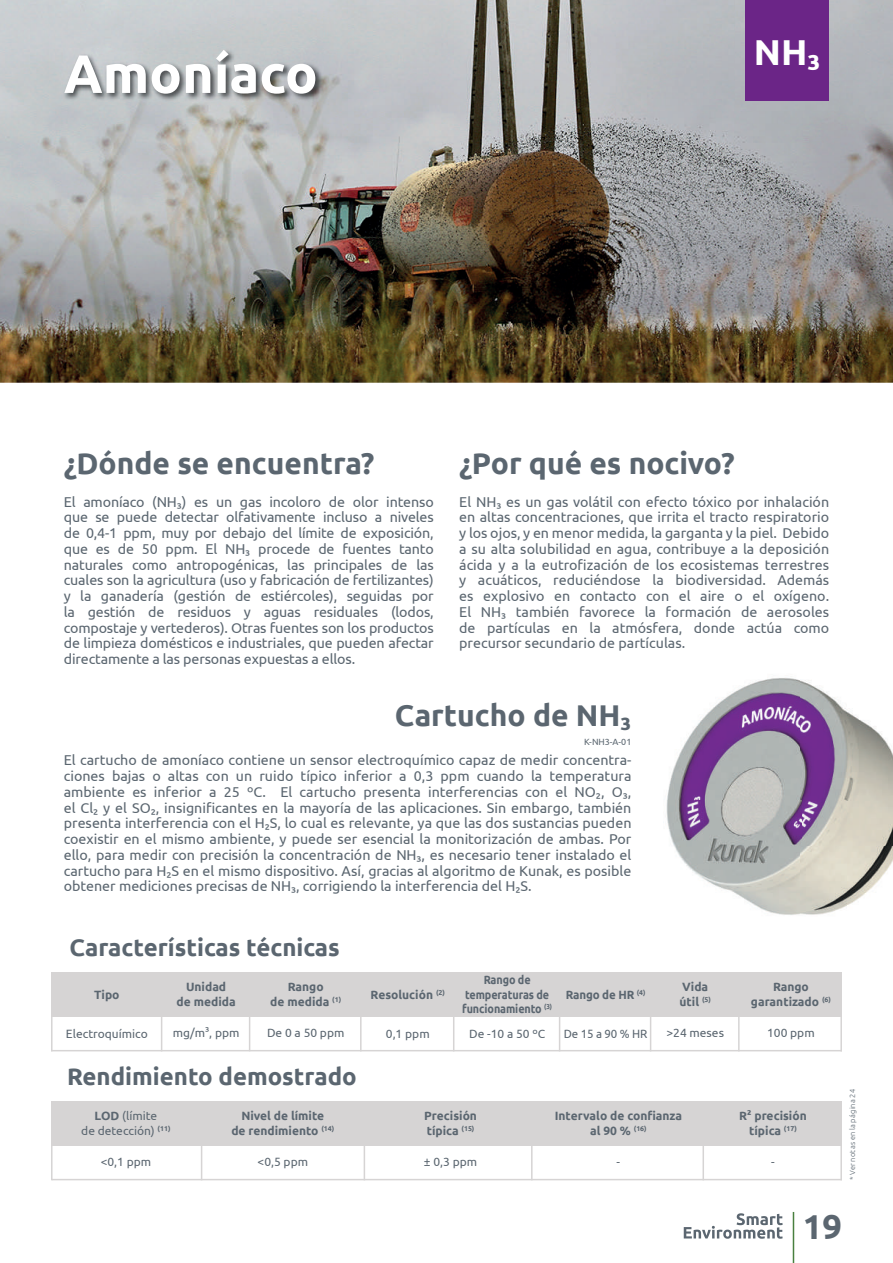
<style>
.page{position:relative;width:893px;height:1263px;background:#fff}
.page>*{position:absolute;margin:0;border:0;box-sizing:border-box;transform-origin:0 0}
.t1{font:700 54px "Ubuntu";color:#fff}
.t2{font:700 36px "Ubuntu";color:#fff}
.t3{font:700 34.5px "Ubuntu";color:#5b6670}
.t4{font:700 30px "Ubuntu";color:#5b6670}
.t5{font:700 24px "Ubuntu";color:#5b6670}
.t6{font:14.25px/15.8px "Ubuntu";color:#5b6670;text-align:justify}
.t7{font:700 12px/15px "Ubuntu";color:#5b6670;text-align:center}
.t8{font:12px/15px "Ubuntu";color:#5b6670;text-align:center}
.t9{font:700 12px/14.4px "Ubuntu";color:#5b6670;text-align:center;scale:.9 1}
.t10{font:700 12px "Ubuntu";color:#5b6670;scale:.96 1}
.t11{font:12px "Ubuntu";color:#5b6670;scale:.96 1}
.t12{font:9px "Ubuntu";color:#5b6670}
.t13{font:300 7.5px "Ubuntu";letter-spacing:.025em;color:#5b6670}
.s1{font-weight:700}
</style>
<div class="page">
<svg style="left:684px;top:1213px;width:99px;height:26px"></svg>
<hr style="left:793px;top:1212px;width:1px;height:51px;background:#49803f">
<div style="left:51px;top:972px;width:791px;height:45px;background:#d6d4d4"></div>
<div style="left:51px;top:1101px;width:791px;height:45px;background:#d6d4d4"></div>
<hr style="left:161px;top:999px;width:1px;height:52px;background:#d6d4d4">
<hr style="left:51px;top:998px;width:2px;height:53px;background:#d6d4d4">
<hr style="left:51px;top:1050px;width:791px;height:1px;background:#d6d4d4">
<hr style="left:52px;top:1179px;width:790px;height:1px;background:#d6d4d4">
<hr style="left:201px;top:1135px;width:1px;height:45px;background:#d6d4d4">
<hr style="left:51px;top:1135px;width:2px;height:45px;background:#d6d4d4">
<hr style="left:364px;top:1135px;width:1px;height:45px;background:#d6d4d4">
<hr style="left:531px;top:1135px;width:2px;height:45px;background:#d6d4d4">
<hr style="left:702px;top:1135px;width:2px;height:45px;background:#d6d4d4">
<hr style="left:840px;top:1135px;width:2px;height:45px;background:#d6d4d4">
<hr style="left:249px;top:998px;width:1px;height:53px;background:#d6d4d4">
<hr style="left:360px;top:999px;width:2px;height:52px;background:#d6d4d4">
<hr style="left:453px;top:999px;width:1px;height:52px;background:#d6d4d4">
<hr style="left:559px;top:999px;width:1px;height:52px;background:#d6d4d4">
<hr style="left:650px;top:999px;width:1px;height:52px;background:#d6d4d4">
<hr style="left:738px;top:999px;width:2px;height:52px;background:#d6d4d4">
<hr style="left:840px;top:999px;width:2px;height:52px;background:#d6d4d4">
<img style="left:0;top:0;width:893px;height:383px">
<img style="left:63px;top:49px;width:260px;height:53px">
<img style="left:735px;top:0;width:104px;height:111px">
<div style="left:745px;top:0;width:84px;height:101px;background:#6b2587"></div>
<img style="left:666px;top:678px;width:227px;height:237px">
<h1 class="t1" style="left:64px;top:41px;width:255px">Amoníaco</h1>
<h2 class="t2" style="left:754px;top:30px;width:68px">NH3</h2>
<h3 class="t4" style="left:64px;top:445px;width:312px">¿Dónde se encuentra?</h3>
<h3 class="t4" style="left:459px;top:445px;width:277px">¿Por qué es nocivo?</h3>
<p class="t6" style="left:64px;top:493px;width:371px">El amoníaco (NH3) es un gas incoloro de olor intenso que se puede detectar olfativamente incluso a niveles de 0,4-1 ppm, muy por debajo del límite de exposición, que es de 50 ppm. El NH3 procede de fuentes tanto naturales como antropogénicas, las principales de las cuales son la agricultura (uso y fabricación de fertilizantes) y la ganadería (gestión de estiércoles), seguidas por la gestión de residuos y aguas residuales (lodos, compostaje y vertederos). Otras fuentes son los productos de limpieza domésticos e industriales, que pueden afectar directamente a las personas expuestas a ellos.</p>
<p class="t6" style="left:459px;top:493px;width:371px">El NH3 es un gas volátil con efecto tóxico por inhalación en altas concentraciones, que irrita el tracto respiratorio y los ojos, y en menor medida, la garganta y la piel. Debido a su alta solubilidad en agua, contribuye a la deposición ácida y a la eutrofización de los ecosistemas terrestres y acuáticos, reduciéndose la biodiversidad. Además es explosivo en contacto con el aire o el oxígeno.<br>El NH3 también favorece la formación de aerosoles de partículas en la atmósfera, donde actúa como precursor secundario de partículas.</p>
<h3 class="t4" style="left:395px;top:697px;width:238px">Cartucho de NH3</h3>
<p class="t12" style="left:584px;top:737px;width:49px">K-NH3-A-01</p>
<p class="t6" style="left:64px;top:752px;width:569px">El cartucho de amoníaco contiene un sensor electroquímico capaz de medir concentra&shy;ciones bajas o altas con un ruido típico inferior a 0,3 ppm cuando la temperatura ambiente es inferior a 25 ºC. El cartucho presenta interferencias con el NO2, O3, el Cl2 y el SO2, insignificantes en la mayoría de las aplicaciones. Sin embargo, también presenta interferencia con el H2S, lo cual es relevante, ya que las dos sustancias pueden coexistir en el mismo ambiente, y puede ser esencial la monitorización de ambas. Por ello, para medir con precisión la concentración de NH3, es necesario tener instalado el cartucho para H2S en el mismo dispositivo. Así, gracias al algoritmo de Kunak, es posible obtener mediciones precisas de NH3, corrigiendo la interferencia del H2S.</p>
<h3 class="t5" style="left:69px;top:932px;width:272px">Características técnicas</h3>
<p class="t7" style="left:94px;top:987px;width:27px">Tipo</p>
<p class="t8" style="left:66px;top:1026px;width:83px">Electroquímico</p>
<p class="t7" style="left:177px;top:979px;width:61px">Unidad<br>de medida</p>
<p class="t8" style="left:173px;top:1025px;width:68px">mg/m3, ppm</p>
<p class="t7" style="left:270px;top:979px;width:72px">Rango<br>de medida <sup>(1)</sup></p>
<p class="t8" style="left:267px;top:1025px;width:79px">De 0 a 50 ppm</p>
<h3 class="t5" style="left:67px;top:1061px;width:291px">Rendimiento demostrado</h3>
<p class="t8" style="left:81px;top:1108px;width:91px"><span class="s1">LOD</span> (límite<br>de detección) <sup>(11)</sup></p>
<p class="t8" style="left:101px;top:1154px;width:52px">&lt;0,1 ppm</p>
<p class="t7" style="left:231px;top:1108px;width:104px">Nivel de límite<br>de rendimiento <sup>(14)</sup></p>
<p class="t8" style="left:258px;top:1154px;width:52px">&lt;0,5 ppm</p>
<p class="t7" style="left:371px;top:987px;width:76px">Resolución <sup>(2)</sup></p>
<p class="t8" style="left:386px;top:1026px;width:45px">0,1 ppm</p>
<p class="t9" style="left:462px;top:972px;width:101px">Rango de temperaturas de funcionamiento <sup>(3)</sup></p>
<p class="t8" style="left:469px;top:1026px;width:78px">De -10 a 50 ºC</p>
<p class="t10" style="left:566px;top:988px;width:84px">Rango de HR <sup>(4)</sup></p>
<p class="t11" style="left:564px;top:1027px;width:89px">De 15 a 90 % HR</p>
<p class="t7" style="left:679px;top:979px;width:33px;text-align:left">Vida útil <sup>(5)</sup></p>
<p class="t8" style="left:666px;top:1025px;width:59px">&gt;24 meses</p>
<p class="t7" style="left:424px;top:1108px;width:54px;text-align:left">Precisión típica <sup>(15)</sup></p>
<p class="t8" style="left:424px;top:1154px;width:55px">± 0,3 ppm</p>
<p class="t7" style="left:555px;top:1108px;width:129px">Intervalo de confianza al 90 % <sup>(16)</sup></p>
<p class="t8" style="left:617px;top:1154px;width:5px">-</p>
<p class="t7" style="left:751px;top:979px;width:82px">Rango garantizado <sup>(6)</sup></p>
<p class="t8" style="left:767px;top:1025px;width:49px">100 ppm</p>
<p class="t7" style="left:739px;top:1108px;width:69px">R2 precisión típica <sup>(17)</sup></p>
<p class="t8" style="left:771px;top:1154px;width:5px">-</p>
<p class="t13" style="left:848px;top:1180px;width:93px;rotate:-90deg">* Ver notas en la página 24</p>
<h3 class="t3" style="left:803px;top:1205px;width:41px">19</h3>
</div>
